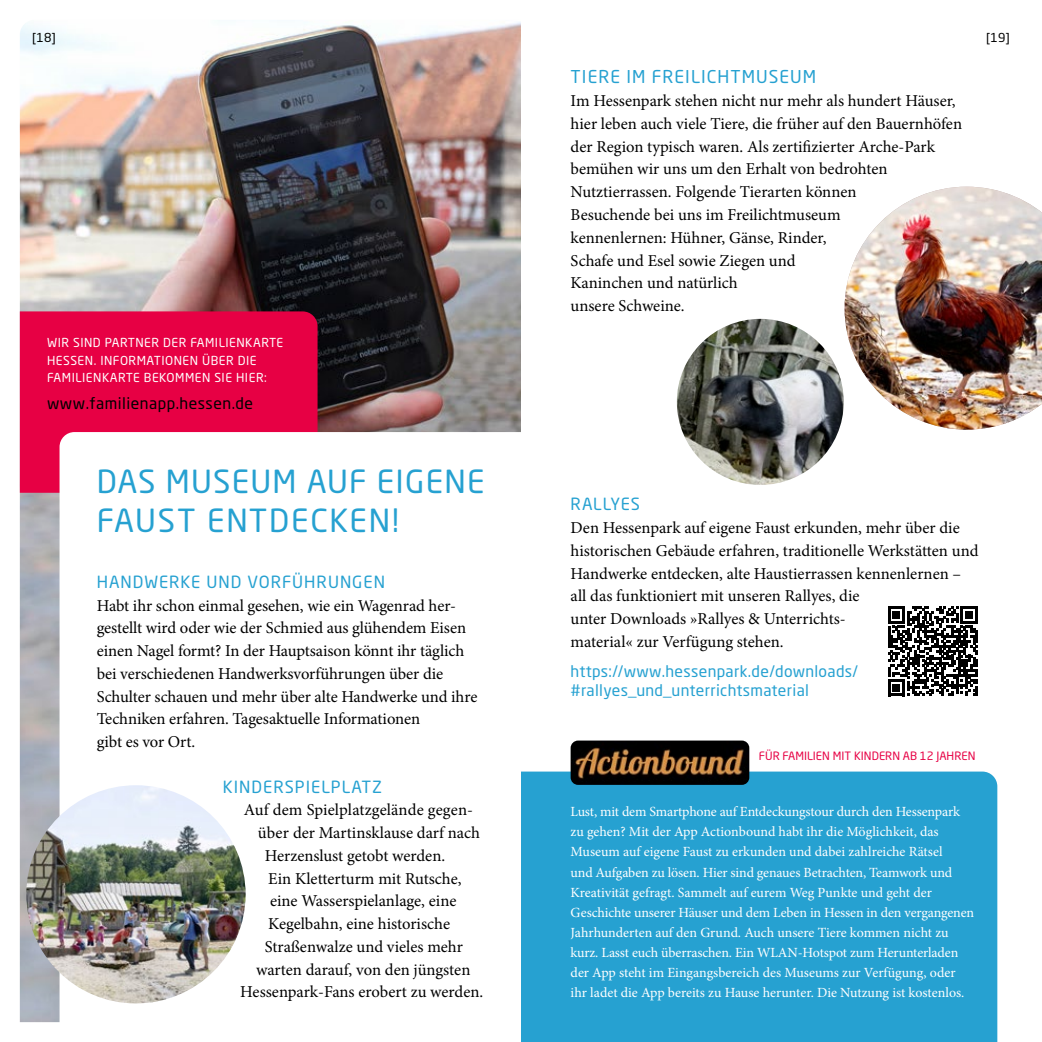
<style>
.page{position:relative;width:1042px;height:1042px;background:#fff}
.page>*{position:absolute;margin:0;border:0;box-sizing:border-box;transform-origin:0 0}
.t1{font:31.5px/38.5px "Neo Sans Pro Cyr";letter-spacing:.04em;color:#26a1d1}
.Angebot{font:17.5px "Neo Sans Pro Cyr";letter-spacing:.06em;color:#26a1d1}
.t2{font:16.62px/22.8px "Minion Pro";letter-spacing:-.005em;color:#000}
.Angebot-2{font:16.62px "Neo Sans Pro Cyr";letter-spacing:.06em;color:#26a1d1}
.t3{font:15.75px/19.2px "Neo Sans Pro Cyr";letter-spacing:.02em;color:#26a1d1}
.t4{font:15.75px "Neo Sans Pro Cyr";letter-spacing:.03em;color:#000}
.t5{font:14px/20.1px "Minion Pro";letter-spacing:-.01em;color:#fff}
.t6{font:12.25px/17.5px "Neo Sans Pro Cyr";letter-spacing:.04em;color:#fff}
.t7{font:12.25px "Neo Sans Pro Cyr";color:#000}
.t8{font:11.38px "Neo Sans Pro Cyr";color:#e70044}
</style>
<div class="page">
<img style="left:20px;top:22px;width:501px;height:1000px">
<div style="left:521px;top:771px;width:476px;height:271px;background:#26a1d1"></div>
<div style="left:20px;top:311px;width:297px;height:182px;background:#e70044"></div>
<svg style="left:60px;top:432px;width:461px;height:590px"></svg>
<img style="left:26px;top:785px;width:220px;height:218px">
<img style="left:677px;top:319px;width:167px;height:166px;border-radius:83px">
<img style="left:844px;top:187px;width:198px;height:243px">
<img style="left:570px;top:740px;width:179px;height:45px">
<svg style="left:888px;top:606px;width:90px;height:90px"></svg>
<p class="t7" style="left:32px;top:30px;width:25px">[18]</p>
<p class="t7" style="left:986px;top:30px;width:25px">[19]</p>
<p class="t6" style="left:47px;top:334px;width:238px">WIR SIND PARTNER DER FAMILIENKARTE<br>HESSEN. INFORMATIONEN ÜBER DIE<br>FAMILIENKARTE BEKOMMEN SIE HIER:</p>
<p class="t4" style="left:47px;top:393px;width:207px">www.familienapp.hessen.de</p>
<p class="t1" style="left:97px;top:462px;width:389px">DAS MUSEUM AUF EIGENE<br>FAUST ENTDECKEN!</p>
<p class="Angebot-2" style="left:97px;top:571px;width:290px">HANDWERKE UND VORFÜHRUNGEN</p>
<p class="t2" style="left:97px;top:594px;width:382px">Habt ihr schon einmal gesehen, wie ein Wagenrad her&shy;gestellt wird oder wie der Schmied aus glühendem Eisen einen Nagel formt? In der Hauptsaison könnt ihr täglich bei verschiedenen Handwerksvorführungen über die Schulter schauen und mehr über alte Handwerke und ihre Techniken erfahren. Tagesaktuelle Informationen<br>gibt es vor Ort.</p>
<p class="Angebot-2" style="left:223px;top:776px;width:161px">KINDERSPIELPLATZ</p>
<p class="t2" style="left:244px;top:799px;width:227px">Auf dem Spielplatzgelände gegen--</p>
<p class="t2" style="left:258px;top:821px;width:224px">über der Martinsklause darf nach</p>
<p class="t2" style="left:265px;top:844px;width:182px">Herzenslust getobt werden.</p>
<p class="t2" style="left:268px;top:867px;width:195px">Ein Kletterturm mit Rutsche,</p>
<p class="t2" style="left:270px;top:890px;width:188px">eine Wasserspielanlage, eine</p>
<p class="t2" style="left:268px;top:912px;width:183px">Kegelbahn, eine historische</p>
<p class="t2" style="left:265px;top:935px;width:200px">Straßenwalze und vieles mehr</p>
<p class="t2" style="left:256px;top:958px;width:216px">warten darauf, von den jüngsten</p>
<p class="t2" style="left:240px;top:981px;width:244px">Hessenpark-Fans erobert zu werden.</p>
<p class="Angebot" style="left:570px;top:66px;width:247px">TIERE IM FREILICHTMUSEUM</p>
<p class="t2" style="left:570px;top:90px;width:393px">Im Hessenpark stehen nicht nur mehr als hundert Häuser, hier leben auch viele Tiere, die früher auf den Bauernhöfen der Region typisch waren. Als zertifizierter Arche-Park bemühen wir uns um den Erhalt von bedrohten Nutztierrassen. Folgende Tierarten können<br>Besuchende bei uns im Freilichtmuseum<br>kennenlernen: Hühner, Gänse, Rinder,<br>Schafe und Esel sowie Ziegen und<br>Kaninchen und natürlich<br>unsere Schweine.</p>
<p class="Angebot-2" style="left:570px;top:494px;width:71px">RALLYES</p>
<p class="t2" style="left:570px;top:516px;width:409px">Den Hessenpark auf eigene Faust erkunden, mehr über die historischen Gebäude erfahren, traditionelle Werkstätten und Handwerke entdecken, alte Haustierrassen kennenlernen – all das funktioniert mit unseren Rallyes, die<br>unter Downloads »Rallyes &amp; Unterrichts-<br>material« zur Verfügung stehen.</p>
<p class="t3" style="left:570px;top:661px;width:289px">https://www.hessenpark.de/downloads/ #rallyes_und_unterrichtsmaterial</p>
<p class="t8" style="left:759px;top:749px;width:218px">FÜR FAMILIEN MIT KINDERN AB 12 JAHREN</p>
<p class="t5" style="left:570px;top:801px;width:405px">Lust, mit dem Smartphone auf Entdeckungstour durch den Hessenpark zu gehen? Mit der App Actionbound habt ihr die Möglichkeit, das Museum auf eigene Faust zu erkunden und dabei zahlreiche Rätsel<br>und Aufgaben zu lösen. Hier sind genaues Betrachten, Teamwork und Kreativität gefragt. Sammelt auf eurem Weg Punkte und geht der Geschichte unserer Häuser und dem Leben in Hessen in den vergangenen Jahrhunderten auf den Grund. Auch unsere Tiere kommen nicht zu kurz. Lasst euch überraschen. Ein WLAN-Hotspot zum Herunterladen der App steht im Eingangsbereich des Museums zur Verfügung, oder ihr ladet die App bereits zu Hause herunter. Die Nutzung ist kostenlos.</p>
</div>
